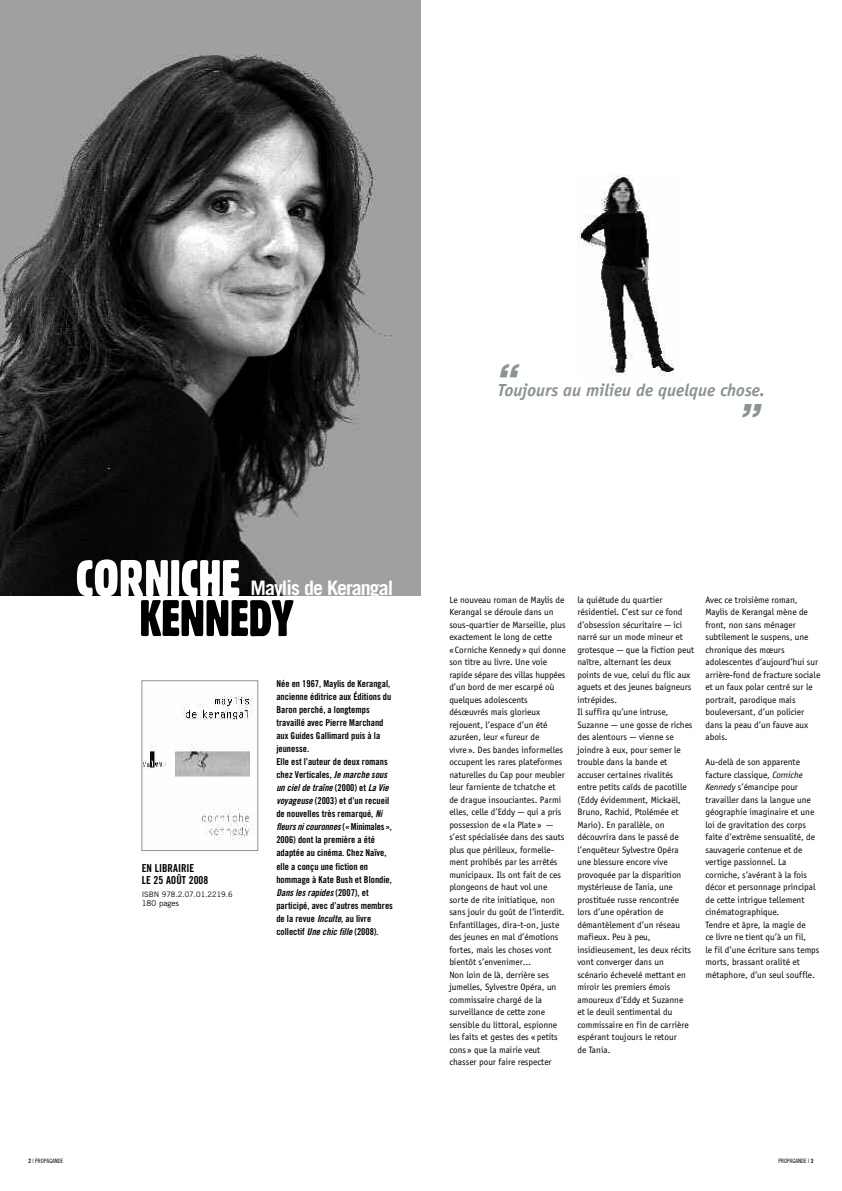
<style>
.page{position:relative;width:842px;height:1191px;background:#fff}
.page>*{position:absolute;margin:0;border:0;box-sizing:border-box;transform-origin:0 0}
.t1{font:50px "Gothic 821 Condensed BT";color:#fff}
.t2{font:50px "Gothic 821 Condensed BT";color:#000}
.t3{font:italic 40px "Chicago";color:#8a9396}
.t4{font:700 20px "Trade Gothic";letter-spacing:-.05em;color:#fff}
.t5{font:italic 700 18px "Officina Sans";color:#8a9396}
.t6{font:11px/12px "Trade Gothic Bold Cond Twenty";color:#000}
.t7{font:9.5px/12.5px "Officina Sans";color:#000}
.t8{font:9.5px/13px "Trade Gothic Bold Cond Twenty";color:#000}
.t9{font:9.5px "Trade Gothic Bold Cond Twenty Obl";color:#000}
.t10{font:8px "Trade Gothic";color:#000}
.t11{font:7.5px "Trade Gothic";color:#000}
.t12{font:6px "Trade Gothic Cond Eighteen";color:#000}
.s1{font-family:"Trade Gothic Bold Cond Twenty Obl"}
.s2{font-family:"Trade Gothic Bold Cond Twenty"}
.s3{font-style:italic}
</style>
<div class="page">
<img style="left:0;top:0;width:421px;height:595px">
<img style="left:144px;top:696px;width:110px;height:145px">
<div style="left:142px;top:680px;width:116px;height:170px;border:1px solid #8a9396"></div>
<img style="left:577px;top:175px;width:97px;height:201px">
<h2 class="t3" style="left:493px;top:357px;width:39px">“</h2>
<h3 class="t5" style="left:498px;top:379px;width:269px">Toujours au milieu de quelque chose.</h3>
<h2 class="t3" style="left:735px;top:397px;width:39px">”</h2>
<h1 class="t1" style="left:76px;top:560px;width:166px">CORNICHE</h1>
<h3 class="t4" style="left:251px;top:581px;width:144px">Maylis de Kerangal</h3>
<h1 class="t2" style="left:139px;top:600px;width:155px">KENNEDY</h1>
<p class="t6" style="left:142px;top:862px;width:68px">EN LIBRAIRIE<br>LE 25 AOÛT 2008</p>
<p class="t11" style="left:142px;top:891px;width:93px">ISBN 978.2.07.01.2219.6</p>
<p class="t10" style="left:142px;top:899px;width:39px">180 pages</p>
<p class="t8" style="left:276px;top:678px;width:116px">Née en 1967, Maylis de Kerangal, ancienne éditrice aux Éditions du<br>Baron perché, a longtemps travaillé avec Pierre Marchand aux Guides Gallimard puis à la jeunesse.<br>Elle est l’auteur de deux romans chez Verticales, <span class="s1">Je marche sous</span></p>
<p class="t9" style="left:276px;top:784px;width:114px">un ciel de traîne <span class="s2">(2000) et</span> La Vie</p>
<p class="t8" style="left:276px;top:795px;width:114px"><span class="s1">voyageuse</span> (2003) et d’un recueil de nouvelles très remarqué, <span class="s1">Ni</span></p>
<p class="t9" style="left:276px;top:823px;width:117px">fleurs ni couronnes <span class="s2">(«Minimales»,</span></p>
<p class="t8" style="left:276px;top:834px;width:117px">2006) dont la première a été adaptée au cinéma. Chez Naïve, elle a conçu une fiction en hommage à Kate Bush et Blondie,</p>
<p class="t9" style="left:276px;top:888px;width:94px">Dans les rapides <span class="s2">(2007), et</span></p>
<p class="t8" style="left:276px;top:899px;width:118px">participé, avec d’autres membres de la revue <span class="s1">Inculte</span>, au livre collectif <span class="s1">Une chic fille</span> (2008).</p>
<p class="t7" style="left:449px;top:593px;width:118px">Le nouveau roman de Maylis de<br>Kerangal se déroule dans un sous-quartier de Marseille, plus exactement le long de cette<br>« Corniche Kennedy » qui donne son titre au livre. Une voie rapide sépare des villas huppées d’un bord de mer escarpé où quelques adolescents désœuvrés mais glorieux rejouent, l’espace d’un été azuréen, leur « fureur de<br>vivre ». Des bandes informelles occupent les rares plateformes naturelles du Cap pour meubler leur farniente de tchatche et de drague insouciantes. Parmi elles, celle d’Eddy — qui a pris possession de « la Plate » — s’est spécialisée dans des sauts plus que périlleux, formelle&shy;ment prohibés par les arrêtés municipaux. Ils ont fait de ces plongeons de haut vol une sorte de rite initiatique, non sans jouir du goût de l’interdit.<br>Enfantillages, dira-t-on, juste des jeunes en mal d’émotions fortes, mais les choses vont bientôt s’envenimer…<br>Non loin de là, derrière ses jumelles, Sylvestre Opéra, un commissaire chargé de la surveillance de cette zone sensible du littoral, espionne les faits et gestes des « petits cons » que la mairie veut chasser pour faire respecter</p>
<p class="t7" style="left:577px;top:593px;width:118px">la quiétude du quartier résidentiel. C’est sur ce fond d’obsession sécuritaire — ici narré sur un mode mineur et grotesque — que la fiction peut naître, alternant les deux points de vue, celui du flic aux aguets et des jeunes baigneurs intrépides.<br>Il suffira qu’une intruse,<br>Suzanne — une gosse de riches des alentours — vienne se joindre à eux, pour semer le trouble dans la bande et accuser certaines rivalités entre petits caïds de pacotille (Eddy évidemment, Mickaël,<br>Bruno, Rachid, Ptolémée et<br>Mario). En parallèle, on découvrira dans le passé de l’enquêteur Sylvestre Opéra une blessure encore vive provoquée par la disparition mystérieuse de Tania, une prostituée russe rencontrée lors d’une opération de démantèlement d’un réseau mafieux. Peu à peu, insidieusement, les deux récits vont converger dans un scénario échevelé mettant en miroir les premiers émois amoureux d’Eddy et Suzanne<br>et le deuil sentimental du commissaire en fin de carrière espérant toujours le retour<br>de Tania.</p>
<p class="t7" style="left:705px;top:593px;width:116px">Avec ce troisième roman,<br>Maylis de Kerangal mène de front, non sans ménager subtilement le suspens, une chronique des mœurs adolescentes d’aujourd’hui sur arrière-fond de fracture sociale et un faux polar centré sur le portrait, parodique mais bouleversant, d’un policier dans la peau d’un fauve aux abois.</p>
<p class="t7" style="left:705px;top:755px;width:116px">Au-delà de son apparente facture classique, <span class="s3">Corniche<br>Kennedy</span> s’émancipe pour travailler dans la langue une géographie imaginaire et une loi de gravitation des corps faite d’extrême sensualité, de sauvagerie contenue et de vertige passionnel. La corniche, s’avérant à la fois décor et personnage principal de cette intrigue tellement cinématographique.<br>Tendre et âpre, la magie de<br>ce livre ne tient qu’à un fil,<br>le fil d’une écriture sans temps morts, brassant oralité et métaphore, d’un seul souffle.</p>
<p class="t12" style="left:28px;top:1158px;width:37px"><span class="s2">2</span> | PROPAGANDE</p>
<p class="t12" style="left:778px;top:1158px;width:37px">PROPAGANDE | <span class="s2">3</span></p>
</div>
